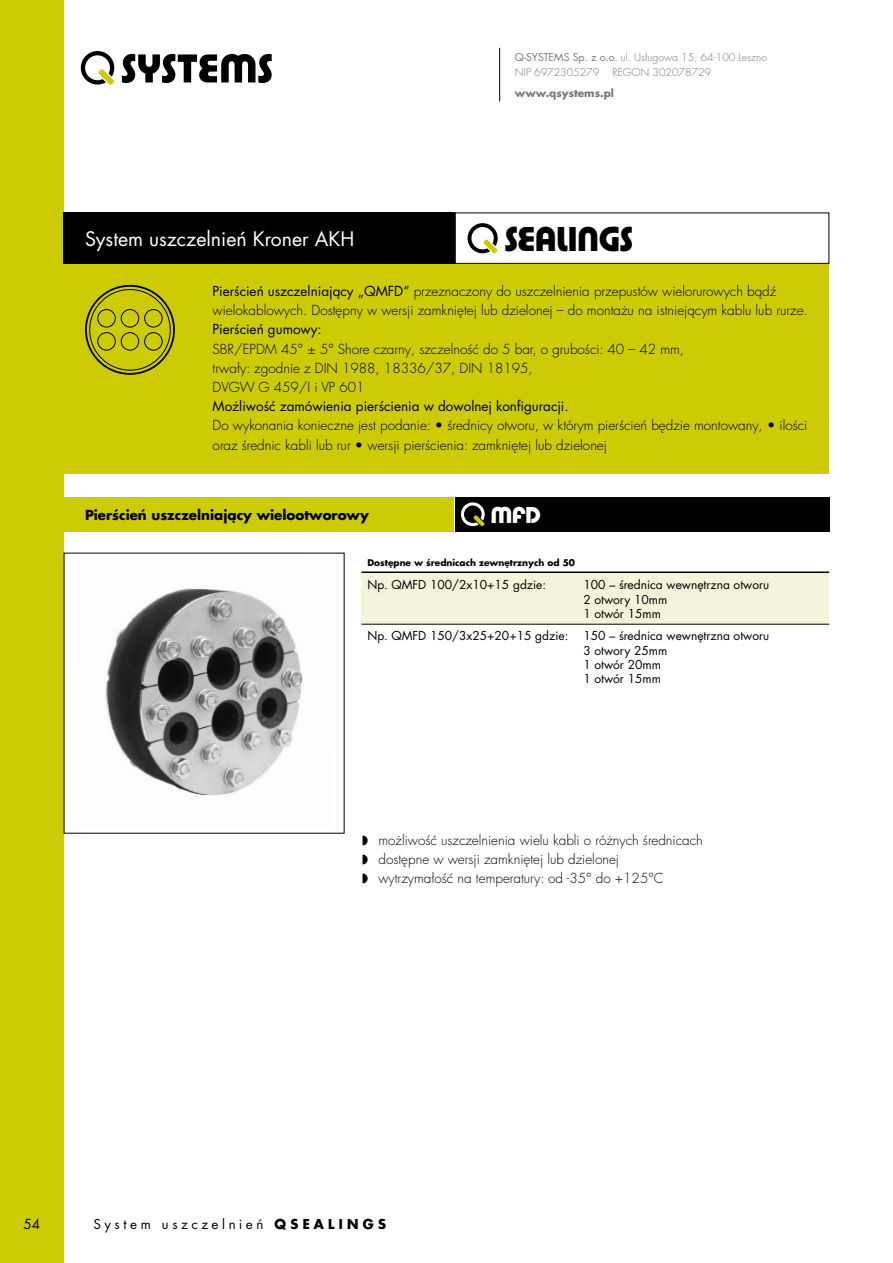
<style>
.page{position:relative;width:893px;height:1263px;background:#fff}
.page>*{position:absolute;margin:0;border:0;box-sizing:border-box;transform-origin:0 0}
.t1{font:600 36px "Pump Std";color:#000}
.t2{font:600 24px "Pump Std";color:#fff}
.t3{font:19.5px "Futura LT Pro";color:#fff}
.t4{font:15px "Futura Boo";letter-spacing:.24em;color:#000}
.t5{font:300 13.5px/19.2px "Futura LT Pro";color:#000}
.t6{font:13.5px "Futura LT Pro";color:#000}
.t7{font:700 13.5px "Futura LT Pro";color:#000}
.t8{font:12px/14.4px "Futura LT Pro";color:#000}
.t9{font:300 10.5px/15px "Futura LT Pro";color:#787978}
.t10{font:700 10.5px "Futura LT Pro";color:#787978}
.t11{font:700 9px "Futura LT Pro";color:#000}
.s1{font-weight:400}
.s2{font-family:"Futura";font-weight:700}
</style>
<div class="page">
<svg style="left:81px;top:51px;width:34px;height:34px"></svg>
<svg style="left:122px;top:54px;width:150px;height:29px"></svg>
<div style="left:0;top:0;width:64px;height:1263px;background:#cccb06"></div>
<hr style="left:499px;top:48px;width:1px;height:53px;background:#000">
<div style="left:455px;top:497px;width:36px;height:34px;background:#000"></div>
<svg style="left:461px;top:502px;width:24px;height:24px"></svg>
<img style="left:105px;top:588px;width:198px;height:207px">
<div style="left:491px;top:497px;width:338px;height:34px;background:#000"></div>
<div style="left:64px;top:497px;width:390px;height:34px;background:#cccb06"></div>
<div style="left:64px;top:264px;width:765px;height:210px;background:#cccb06"></div>
<svg style="left:468px;top:223px;width:30px;height:31px"></svg>
<div style="left:455px;top:213px;width:374px;height:51px;border:1px solid #000"></div>
<div style="left:64px;top:213px;width:391px;height:51px;background:#000"></div>
<div style="left:361px;top:572px;width:468px;height:52px;background:#f5f4da"></div>
<hr style="left:361px;top:624px;width:468px;height:1px;background:#000">
<hr style="left:361px;top:571px;width:468px;height:2px;background:#000">
<div style="left:85px;top:285px;width:90px;height:90px;border:2px solid #000;border-radius:50%"></div>
<div style="left:97px;top:309px;width:19px;height:18px;border:1px solid #000;border-radius:50%"></div>
<div style="left:121px;top:309px;width:18px;height:18px;border:1px solid #000;border-radius:50%"></div>
<div style="left:144px;top:309px;width:18px;height:18px;border:1px solid #000;border-radius:50%"></div>
<div style="left:97px;top:332px;width:19px;height:18px;border:1px solid #000;border-radius:50%"></div>
<div style="left:121px;top:332px;width:18px;height:18px;border:1px solid #000;border-radius:50%"></div>
<div style="left:144px;top:332px;width:18px;height:18px;border:1px solid #000;border-radius:50%"></div>
<div style="left:89px;top:289px;width:82px;height:81px;border:1px solid #000;border-radius:50%"></div>
<p class="t9" style="left:515px;top:50px;width:254px"><span class="s1">Q-SYSTEMS Sp. z o.o.</span> ul. Usługowa 15, 64-100 Leszno<br>NIP 6972305279 REGON 302078729</p>
<p class="t10" style="left:515px;top:85px;width:101px">www.qsystems.pl</p>
<h3 class="t3" style="left:85px;top:226px;width:271px">System uszczelnień Kroner AKH</h3>
<h1 class="t1" style="left:505px;top:218px;width:130px">SEALINGS</h1>
<p class="t5" style="left:213px;top:282px;width:597px"><span class="s1">Pierścień uszczelniający „QMFD”</span> przeznaczony do uszczelnienia przepustów wielorurowych bądź wielokablowych. Dostępny w wersji zamkniętej lub dzielonej – do montażu na istniejącym kablu lub rurze.</p>
<p class="t6" style="left:213px;top:320px;width:111px">Pierścień gumowy:</p>
<p class="t5" style="left:213px;top:339px;width:473px">SBR/EPDM 45° ± 5° Shore czarny, szczelność do 5 bar, o grubości: 40 – 42 mm, trwały: zgodnie z DIN 1988, 18336/37, DIN 18195,<br>DVGW G 459/I i VP 601</p>
<p class="t6" style="left:213px;top:397px;width:358px">Możliwość zamówienia pierścienia w dowolnej konfiguracji.</p>
<p class="t5" style="left:213px;top:416px;width:596px">Do wykonania konieczne jest podanie: • średnicy otworu, w którym pierścień będzie montowany, • ilości oraz średnic kabli lub rur • wersji pierścienia: zamkniętej lub dzielonej</p>
<p class="t7" style="left:85px;top:505px;width:285px">Pierścień uszczelniający wielootworowy</p>
<h2 class="t2" style="left:491px;top:502px;width:51px">MFD</h2>
<p class="t11" style="left:367px;top:556px;width:209px">Dostępne w średnicach zewnętrznych od 50</p>
<p class="t8" style="left:367px;top:578px;width:180px">Np. QMFD 100/2x10+15 gdzie:</p>
<p class="t8" style="left:583px;top:578px;width:187px">100 – średnica wewnętrzna otworu<br>2 otwory 10mm<br>1 otwór 15mm</p>
<p class="t8" style="left:367px;top:628px;width:202px">Np. QMFD 150/3x25+20+15 gdzie:</p>
<p class="t8" style="left:583px;top:628px;width:187px">150 – średnica wewnętrzna otworu<br>3 otwory 25mm<br>1 otwór 20mm<br>1 otwór 15mm</p>
<p class="t5" style="left:378px;top:830px;width:326px">możliwość uszczelnienia wielu kabli o różnych średnicach dostępne w wersji zamkniętej lub dzielonej<br>wytrzymałość na temperatury: od -35° do +125°C</p>
<p class="t6" style="left:24px;top:1215px;width:18px">54</p>
<p class="t4" style="left:94px;top:1215px;width:294px">System uszczelnień <span class="s2">QSEALINGS</span></p>
</div>
